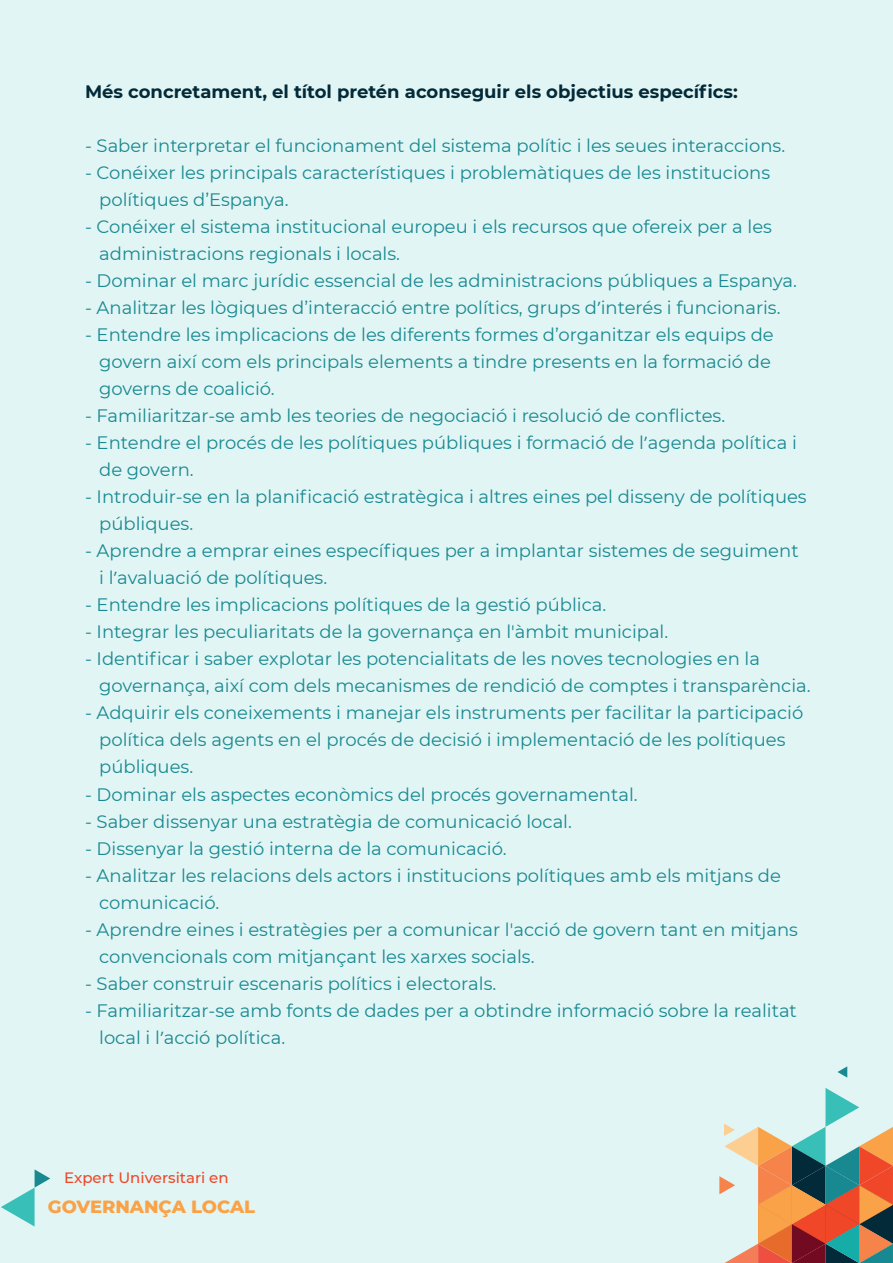
<style>
.page{position:relative;width:893px;height:1263px;background:#e1f5f4}
.page>*{position:absolute;margin:0;border:0;box-sizing:border-box;transform-origin:0 0}
.t1{font:18px/27px "Montserrat";color:#188991}
.t2{font:700 18px "Montserrat";color:#032a38}
.t3{font:800 18px "Montserrat";color:#f9a247}
.t4{font:500 15px "Montserrat";color:#ef4728}
.s1{font-family:"Myriad Pro"}
</style>
<div class="page">
<svg style="left:837px;top:1066px;width:10px;height:12px"></svg>
<svg style="left:719px;top:1088px;width:174px;height:175px"></svg>
<svg style="left:1px;top:1169px;width:49px;height:57px"></svg>
<p class="t2" style="left:85px;top:79px;width:654px">Més concretament, el títol pretén aconseguir els objectius específics:</p>
<p class="t1" style="left:85px;top:132px;width:702px">- Saber interpretar el funcionament del sistema polític i les seues interaccions.</p>
<p class="t1" style="left:99px;top:159px;width:672px;text-indent:-14px">- Conéixer les principals característiques i problemàtiques de les institucions polítiques d’Espanya.</p>
<p class="t1" style="left:99px;top:213px;width:674px;text-indent:-14px">- Conéixer el sistema institucional europeu i els recursos que ofereix per a les administracions regionals i locals.</p>
<p class="t1" style="left:85px;top:267px;width:713px">- Dominar el marc jurídic essencial de les administracions públiques a Espanya.</p>
<p class="t1" style="left:85px;top:294px;width:697px">- Analitzar les lògiques d’interacció entre polítics, grups d<span class="s1">’</span>interés i funcionaris.</p>
<p class="t1" style="left:99px;top:321px;width:676px;text-indent:-14px">- Entendre les implicacions de les diferents formes d’organitzar els equips de govern així com els principals elements a tindre presents en la formació de governs de coalició.</p>
<p class="t1" style="left:85px;top:402px;width:642px">- Familiaritzar-se amb les teories de negociació i resolució de conflictes.</p>
<p class="t1" style="left:99px;top:429px;width:699px;text-indent:-14px">- Entendre el procés de les polítiques públiques i formació de l<span class="s1">’</span>agenda política i de govern.</p>
<p class="t1" style="left:99px;top:483px;width:709px;text-indent:-14px">- Introduir-se en la planificació estratègica i altres eines pel disseny de polítiques públiques.</p>
<p class="t1" style="left:99px;top:537px;width:701px;text-indent:-14px">- Aprendre a emprar eines específiques per a implantar sistemes de seguiment i l<span class="s1">’</span>avaluació de polítiques.</p>
<p class="t1" style="left:85px;top:591px;width:523px">- Entendre les implicacions polítiques de la gestió pública.</p>
<p class="t1" style="left:85px;top:618px;width:585px">- Integrar les peculiaritats de la governança en l'àmbit municipal.</p>
<p class="t1" style="left:99px;top:645px;width:713px;text-indent:-14px">- Identificar i saber explotar les potencialitats de les noves tecnologies en la governança, així com dels mecanismes de rendició de comptes i transparència.</p>
<p class="t1" style="left:99px;top:699px;width:706px;text-indent:-14px">- Adquirir els coneixements i manejar els instruments per facilitar la participació política dels agents en el procés de decisió i implementació de les polítiques públiques.</p>
<p class="t1" style="left:85px;top:780px;width:554px">- Dominar els aspectes econòmics del procés governamental.</p>
<p class="t1" style="left:85px;top:807px;width:488px">- Saber dissenyar una estratègia de comunicació local.</p>
<p class="t1" style="left:85px;top:834px;width:423px">- Dissenyar la gestió interna de la comunicació.</p>
<p class="t1" style="left:99px;top:861px;width:683px;text-indent:-14px">- Analitzar les relacions dels actors i institucions polítiques amb els mitjans de comunicació.</p>
<p class="t1" style="left:99px;top:915px;width:700px;text-indent:-14px">- Aprendre eines i estratègies per a comunicar l'acció de govern tant en mitjans convencionals com mitjançant les xarxes socials.</p>
<p class="t1" style="left:85px;top:969px;width:413px">- Saber construir escenaris polítics i electorals.</p>
<p class="t1" style="left:99px;top:996px;width:699px;text-indent:-14px">- Familiaritzar-se amb fonts de dades per a obtindre informació sobre la realitat local i l<span class="s1">’</span>acció política.</p>
<p class="t4" style="left:64px;top:1167px;width:166px">Expert Universitari en</p>
<p class="t3" style="left:48px;top:1193px;width:209px">GOVERNANÇA LOCAL</p>
</div>
